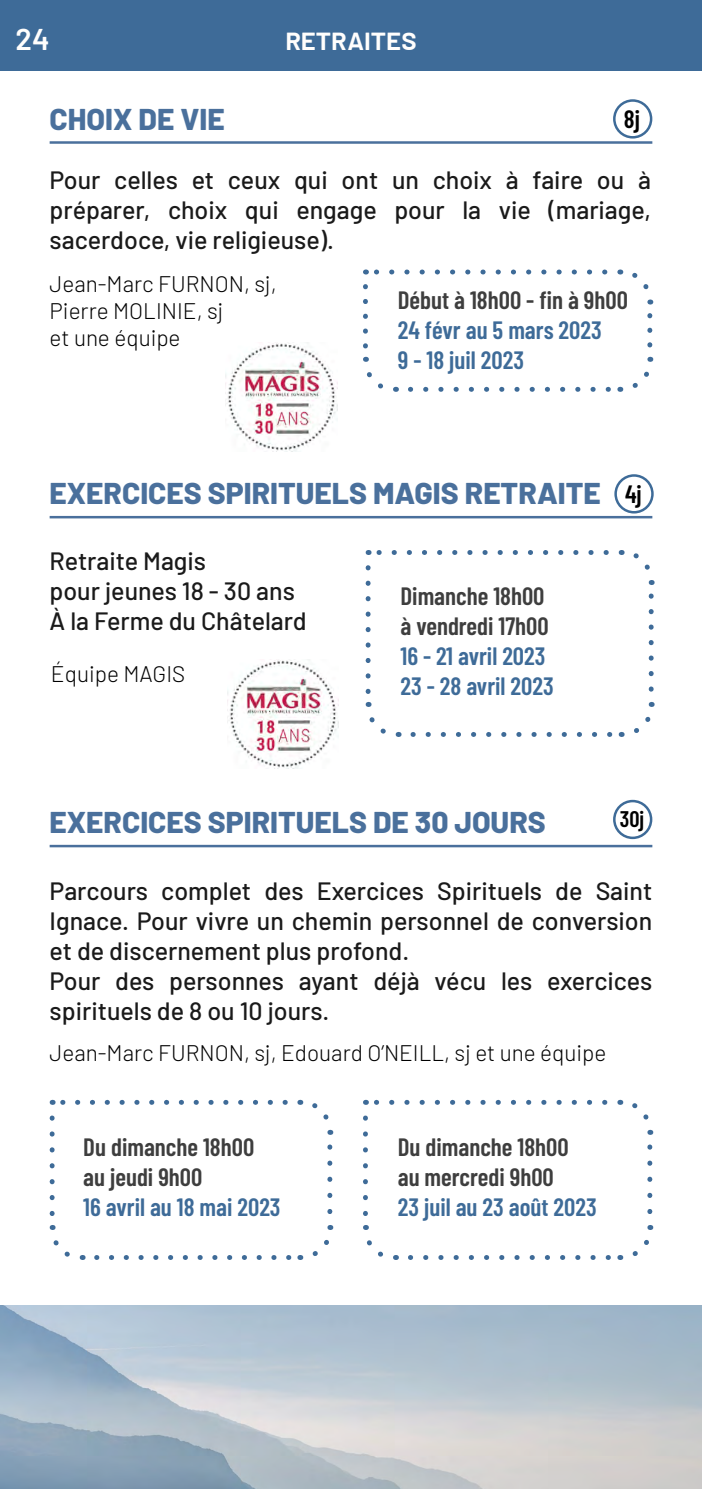
<style>
.page{position:relative;width:702px;height:1489px;background:#fff}
.page>*{position:absolute;margin:0;border:0;box-sizing:border-box;transform-origin:0 0}
.Titre_propostion_V1{font:800 30px "Barlow";color:#4a709c}
.Titre_sections{font:600 30px "Barlow";color:#fffefd}
.Description{font:600 30px "Barlow";color:#fffefd}
.Description-2{font:500 25px/30px "Barlow";color:#1a1a1a;text-align:justify}
.Dates{font:600 25px "Barlow Condensed";color:#3e3e3e}
.Dates-2{font:600 25px "Barlow Condensed";color:#3e6b98}
.Dates-3{font:600 25px "Barlow Condensed";color:#000}
.Nom_Prénom{font:300 22.5px "Barlow";color:#000}
.Dates-4{font:600 22.5px "Barlow Condensed";color:#000}
</style>
<div class="page">
<div style="left:0;top:0;width:702px;height:70px;background:#3e6b98"></div>
<hr style="left:50px;top:141px;width:602px;height:3px;background:#4a709c">
<svg style="left:410px;top:387px;width:201px;height:5px"></svg>
<svg style="left:374px;top:269px;width:231px;height:5px"></svg>
<svg style="left:363px;top:286px;width:5px;height:76px"></svg>
<svg style="left:366px;top:372px;width:30px;height:20px"></svg>
<svg style="left:632px;top:357px;width:22px;height:31px"></svg>
<svg style="left:647px;top:299px;width:5px;height:46px"></svg>
<svg style="left:619px;top:269px;width:30px;height:21px"></svg>
<hr style="left:50px;top:844px;width:602px;height:3px;background:#4a709c">
<svg style="left:97px;top:1255px;width:195px;height:4px"></svg>
<svg style="left:327px;top:1144px;width:5px;height:67px"></svg>
<svg style="left:60px;top:1099px;width:225px;height:5px"></svg>
<svg style="left:50px;top:1117px;width:5px;height:112px"></svg>
<svg style="left:53px;top:1240px;width:30px;height:20px"></svg>
<svg style="left:312px;top:1225px;width:22px;height:31px"></svg>
<svg style="left:300px;top:1099px;width:29px;height:21px"></svg>
<svg style="left:410px;top:1255px;width:201px;height:4px"></svg>
<svg style="left:647px;top:1144px;width:5px;height:67px"></svg>
<svg style="left:374px;top:1099px;width:231px;height:5px"></svg>
<svg style="left:363px;top:1117px;width:5px;height:112px"></svg>
<svg style="left:366px;top:1240px;width:30px;height:20px"></svg>
<svg style="left:632px;top:1225px;width:22px;height:31px"></svg>
<svg style="left:619px;top:1099px;width:30px;height:21px"></svg>
<div style="left:613px;top:99px;width:39px;height:39px;border:2px solid #3e6b98;border-radius:50%"></div>
<div style="left:613px;top:799px;width:39px;height:40px;border:2px solid #3e6b98;border-radius:50%"></div>
<hr style="left:50px;top:516px;width:602px;height:2px;background:#4a709c">
<svg style="left:365px;top:567px;width:5px;height:127px"></svg>
<svg style="left:413px;top:732px;width:200px;height:5px"></svg>
<svg style="left:376px;top:550px;width:230px;height:5px"></svg>
<svg style="left:369px;top:717px;width:30px;height:20px"></svg>
<svg style="left:634px;top:702px;width:21px;height:31px"></svg>
<svg style="left:648px;top:580px;width:5px;height:109px"></svg>
<svg style="left:621px;top:550px;width:29px;height:20px"></svg>
<div style="left:614px;top:474px;width:39px;height:39px;border:2px solid #3e6b98;border-radius:50%"></div>
<img style="left:227px;top:659px;width:111px;height:109px">
<img style="left:226px;top:342px;width:111px;height:109px">
<p class="Description" style="left:16px;top:17px;width:36px">24</p>
<p class="Titre_propostion_V1" style="left:50px;top:96px;width:176px">CHOIX DE VIE</p>
<p class="Titre_sections" style="left:285px;top:17px;width:133px">retraites</p>
<p class="Dates-3" style="left:623px;top:101px;width:18px">8j</p>
<p class="Description-2" style="left:50px;top:163px;width:603px">Pour celles et ceux qui ont un choix à faire ou à préparer, choix qui engage pour la vie (mariage, sacerdoce, vie religieuse).</p>
<p class="Dates" style="left:398px;top:282px;width:231px">Début à 18h00 - fin à 9h00</p>
<p class="Dates-2" style="left:398px;top:312px;width:205px">24 févr au 5 mars 2023</p>
<p class="Dates-2" style="left:398px;top:342px;width:128px">9 - 18 juil 2023</p>
<p class="Nom_Prénom" style="left:50px;top:268px;width:228px">Jean-Marc FURNON, sj,</p>
<p class="Nom_Prénom" style="left:50px;top:295px;width:175px">Pierre MOLINIE, sj</p>
<p class="Nom_Prénom" style="left:50px;top:322px;width:132px">et une équipe</p>
<p class="Titre_propostion_V1" style="left:50px;top:471px;width:552px">EXERCICES SPIRITUELS MAGIS RETRAITE</p>
<p class="Description-2" style="left:50px;top:543px;width:158px">Retraite Magis</p>
<p class="Description-2" style="left:50px;top:573px;width:247px">pour jeunes 18 - 30 ans</p>
<p class="Description-2" style="left:50px;top:603px;width:259px">À la Ferme du Châtelard</p>
<p class="Nom_Prénom" style="left:51px;top:657px;width:136px">Équipe MAGIS</p>
<p class="Dates" style="left:400px;top:578px;width:145px">Dimanche 18h00</p>
<p class="Dates" style="left:400px;top:608px;width:150px">à vendredi 17h00</p>
<p class="Dates-2" style="left:400px;top:638px;width:146px">16 - 21 avril 2023</p>
<p class="Dates-2" style="left:400px;top:668px;width:155px">23 - 28 avril 2023</p>
<p class="Dates-3" style="left:625px;top:476px;width:18px">4j</p>
<p class="Titre_propostion_V1" style="left:50px;top:800px;width:497px">EXERCICES SPIRITUELS DE 30 JOURS</p>
<p class="Dates-4" style="left:619px;top:802px;width:26px">30j</p>
<p class="Description-2" style="left:50px;top:873px;width:604px">Parcours complet des Exercices Spirituels de Saint Ignace. Pour vivre un chemin personnel de conversion et de discernement plus profond.</p>
<p class="Description-2" style="left:50px;top:963px;width:604px">Pour des personnes ayant déjà vécu les exercices</p>
<p class="Description-2" style="left:50px;top:993px;width:281px">spirituels de 8 ou 10 jours.</p>
<p class="Nom_Prénom" style="left:50px;top:1037px;width:558px">Jean-Marc FURNON, sj, Edouard O’NEILL, sj et une équipe</p>
<p class="Dates" style="left:83px;top:1129px;width:172px">Du dimanche 18h00</p>
<p class="Dates" style="left:83px;top:1159px;width:121px">au jeudi 9h00</p>
<p class="Dates-2" style="left:83px;top:1189px;width:199px">16 avril au 18 mai 2023</p>
<p class="Dates" style="left:398px;top:1129px;width:172px">Du dimanche 18h00</p>
<p class="Dates" style="left:398px;top:1159px;width:157px">au mercredi 9h00</p>
<p class="Dates-2" style="left:398px;top:1189px;width:200px">23 juil au 23 août 2023</p>
</div>
